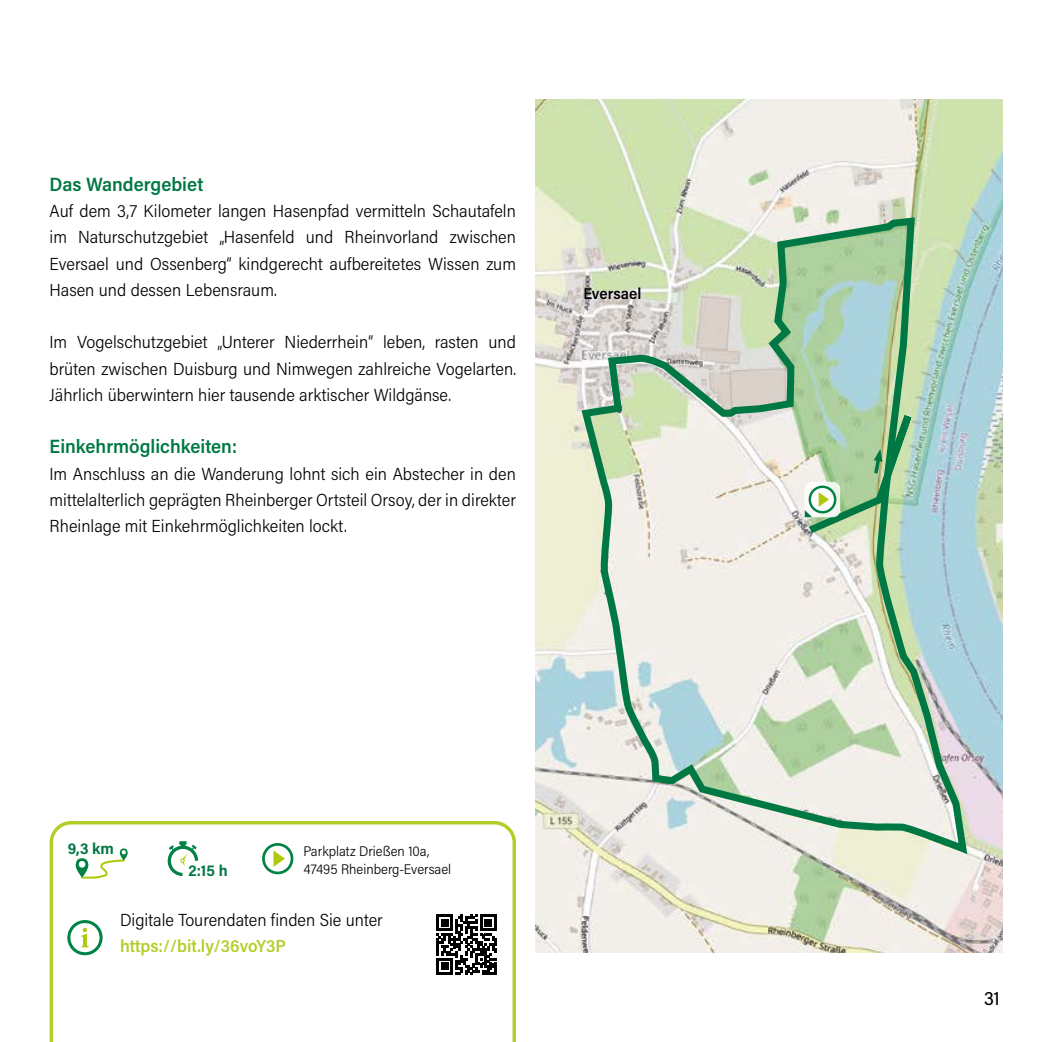
<style>
.page{position:relative;width:1042px;height:1042px;background:#fff}
.page>*{position:absolute;margin:0;border:0;box-sizing:border-box;transform-origin:0 0}
.Wandergebiet_Einkehr{font:600 19.25px "Acumin Pro Semi Cond";color:#007844}
.t1{font:500 19.25px "Acumin Pro Semi Cond";color:#000}
.Fließtext_RFB{font:300 17.5px/26.2px "Acumin Pro Semi Cond";color:#000;text-align:justify}
.Web_Adresse_RFB{font:300 17.5px "Acumin Pro Semi Cond";color:#000}
.Web_Adresse_RFB-2{font:600 17.5px "Acumin Pro Semi Cond";color:#b4cd29}
.t2{font:700 15.75px "Acumin Pro Semi Cond";color:#007844}
.Fließtext_RFB-2{font:600 15.75px "Acumin Pro Semi Cond";color:#000}
.t3{font:300 14px "Acumin Pro Semi Cond";color:#000}
</style>
<div class="page">
<img style="left:536px;top:99px;width:466px;height:853px">
<svg style="left:577px;top:214px;width:393px;height:726px;background:#d4ded0"></svg>
<svg style="left:801px;top:99px;width:202px;height:440px;background:#b7d3bd"></svg>
<svg style="left:50px;top:821px;width:466px;height:221px"></svg>
<svg style="left:168px;top:841px;width:30px;height:35px"></svg>
<svg style="left:261px;top:843px;width:34px;height:31px"></svg>
<svg style="left:75px;top:848px;width:53px;height:31px"></svg>
<svg style="left:436px;top:914px;width:61px;height:61px"></svg>
<svg style="left:68px;top:918px;width:34px;height:39px"></svg>
<svg style="left:805px;top:482px;width:35px;height:35px"></svg>
<svg style="left:872px;top:449px;width:10px;height:28px"></svg>
<p class="Wandergebiet_Einkehr" style="left:50px;top:171px;width:155px">Das Wandergebiet</p>
<p class="Fließtext_RFB" style="left:50px;top:197px;width:468px">Auf dem 3,7 Kilometer langen Hasenpfad vermitteln Schautafeln im Naturschutzgebiet „Hasenfeld und Rheinvorland zwischen Eversael und Ossenberg“ kindgerecht aufbereitetes Wissen zum Hasen und dessen Lebensraum.</p>
<p class="Fließtext_RFB" style="left:50px;top:328px;width:468px">Im Vogelschutzgebiet „Unterer Niederrhein“ leben, rasten und brüten zwischen Duisburg und Nimwegen zahlreiche Vogelarten.<br>Jährlich überwintern hier tausende arktischer Wildgänse.</p>
<p class="Wandergebiet_Einkehr" style="left:50px;top:433px;width:189px">Einkehrmöglichkeiten:</p>
<p class="Fließtext_RFB" style="left:50px;top:460px;width:468px">Im Anschluss an die Wanderung lohnt sich ein Abstecher in den mittelalterlich geprägten Rheinberger Ortsteil Orsoy, der in direkter Rheinlage mit Einkehrmöglichkeiten lockt.</p>
<p class="Fließtext_RFB-2" style="left:583px;top:282px;width:59px">Eversael</p>
<p class="t2" style="left:68px;top:838px;width:48px">9,3 km</p>
<p class="t2" style="left:188px;top:860px;width:41px">2:15 h</p>
<p class="t3" style="left:303px;top:842px;width:127px">Parkplatz Drießen 10a,</p>
<p class="t3" style="left:303px;top:859px;width:149px">47495 Rheinberg-Eversael</p>
<p class="Web_Adresse_RFB" style="left:120px;top:908px;width:264px">Digitale Tourendaten finden Sie unter</p>
<p class="Web_Adresse_RFB-2" style="left:120px;top:934px;width:167px">https://bit.ly/36voY3P</p>
<p class="t1" style="left:984px;top:984px;width:17px">31</p>
</div>
